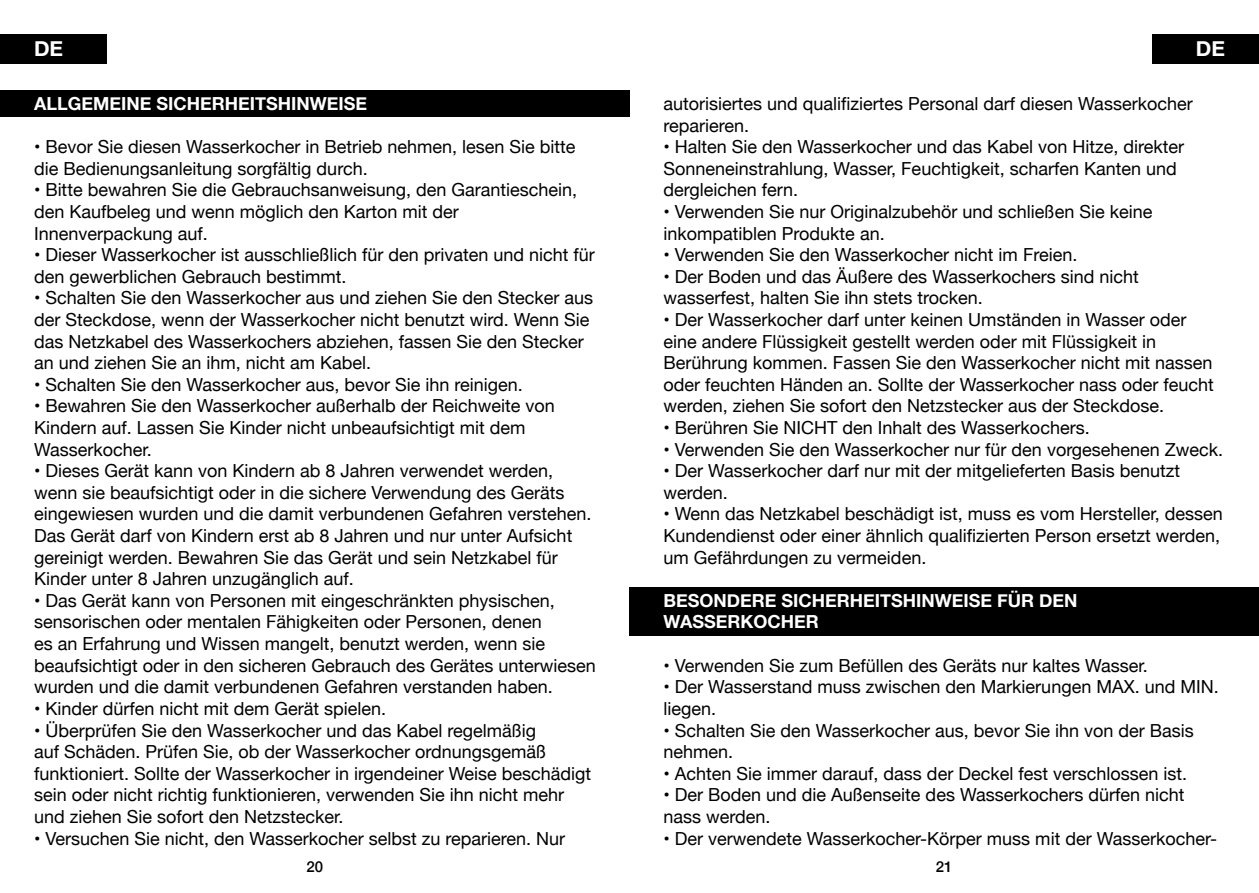
<style>
.page{position:relative;width:1259px;height:893px;background:#fff}
.page>*{position:absolute;margin:0;border:0;box-sizing:border-box;transform-origin:0 0}
.t1{font:700 21px "Helvetica Neue";color:#fff}
.t2{font:18px/21.6px "Helvetica Neue";color:#000}
.t3{font:700 18px/21.6px "Helvetica Neue";color:#fff}
.t4{font:500 15px "Helvetica Neue";color:#000}
</style>
<div class="page">
<div style="left:1152px;top:34px;width:107px;height:30px;background:#000"></div>
<div style="left:0;top:34px;width:106px;height:30px;background:#000"></div>
<div style="left:0;top:90px;width:629px;height:27px;background:#000"></div>
<div style="left:629px;top:587px;width:630px;height:48px;background:#000"></div>
<p class="t1" style="left:34px;top:32px;width:31px">DE</p>
<p class="t1" style="left:1195px;top:32px;width:31px">DE</p>
<p class="t3" style="left:34px;top:93px;width:334px">ALLGEMEINE SICHERHEITSHINWEISE</p>
<p class="t2" style="left:34px;top:137px;width:543px">• Bevor Sie diesen Wasserkocher in Betrieb nehmen, lesen Sie bitte die Bedienungsanleitung sorgfältig durch.</p>
<p class="t2" style="left:34px;top:180px;width:545px">• Bitte bewahren Sie die Gebrauchsanweisung, den Garantieschein, den Kaufbeleg und wenn möglich den Karton mit der<br>Innenverpackung auf.</p>
<p class="t2" style="left:34px;top:245px;width:562px">• Dieser Wasserkocher ist ausschließlich für den privaten und nicht für den gewerblichen Gebrauch bestimmt.</p>
<p class="t2" style="left:34px;top:288px;width:561px">• Schalten Sie den Wasserkocher aus und ziehen Sie den Stecker aus der Steckdose, wenn der Wasserkocher nicht benutzt wird. Wenn Sie das Netzkabel des Wasserkochers abziehen, fassen Sie den Stecker an und ziehen Sie an ihm, nicht am Kabel.</p>
<p class="t2" style="left:34px;top:375px;width:490px">• Schalten Sie den Wasserkocher aus, bevor Sie ihn reinigen.</p>
<p class="t2" style="left:34px;top:396px;width:522px">• Bewahren Sie den Wasserkocher außerhalb der Reichweite von<br>Kindern auf. Lassen Sie Kinder nicht unbeaufsichtigt mit dem<br>Wasserkocher.</p>
<p class="t2" style="left:34px;top:461px;width:559px">• Dieses Gerät kann von Kindern ab 8 Jahren verwendet werden, wenn sie beaufsichtigt oder in die sichere Verwendung des Geräts eingewiesen wurden und die damit verbundenen Gefahren verstehen.<br>Das Gerät darf von Kindern erst ab 8 Jahren und nur unter Aufsicht gereinigt werden. Bewahren Sie das Gerät und sein Netzkabel für Kinder unter 8 Jahren unzugänglich auf.</p>
<p class="t2" style="left:34px;top:591px;width:563px">• Das Gerät kann von Personen mit eingeschränkten physischen, sensorischen oder mentalen Fähigkeiten oder Personen, denen<br>es an Erfahrung und Wissen mangelt, benutzt werden, wenn sie beaufsichtigt oder in den sicheren Gebrauch des Gerätes unterwiesen wurden und die damit verbundenen Gefahren verstanden haben.</p>
<p class="t2" style="left:34px;top:699px;width:354px">• Kinder dürfen nicht mit dem Gerät spielen.</p>
<p class="t2" style="left:34px;top:720px;width:558px">• Überprüfen Sie den Wasserkocher und das Kabel regelmäßig<br>auf Schäden. Prüfen Sie, ob der Wasserkocher ordnungsgemäß funktioniert. Sollte der Wasserkocher in irgendeiner Weise beschädigt sein oder nicht richtig funktionieren, verwenden Sie ihn nicht mehr und ziehen Sie sofort den Netzstecker.</p>
<p class="t2" style="left:34px;top:828px;width:533px">• Versuchen Sie nicht, den Wasserkocher selbst zu reparieren. Nur</p>
<p class="t2" style="left:663px;top:94px;width:530px">autorisiertes und qualifiziertes Personal darf diesen Wasserkocher reparieren.</p>
<p class="t2" style="left:663px;top:137px;width:522px">• Halten Sie den Wasserkocher und das Kabel von Hitze, direkter<br>Sonneneinstrahlung, Wasser, Feuchtigkeit, scharfen Kanten und dergleichen fern.</p>
<p class="t2" style="left:663px;top:202px;width:490px">• Verwenden Sie nur Originalzubehör und schließen Sie keine inkompatiblen Produkte an.</p>
<p class="t2" style="left:663px;top:245px;width:415px">• Verwenden Sie den Wasserkocher nicht im Freien.</p>
<p class="t2" style="left:663px;top:267px;width:477px">• Der Boden und das Äußere des Wasserkochers sind nicht wasserfest, halten Sie ihn stets trocken.</p>
<p class="t2" style="left:663px;top:310px;width:552px">• Der Wasserkocher darf unter keinen Umständen in Wasser oder eine andere Flüssigkeit gestellt werden oder mit Flüssigkeit in Berührung kommen. Fassen Sie den Wasserkocher nicht mit nassen oder feuchten Händen an. Sollte der Wasserkocher nass oder feucht werden, ziehen Sie sofort den Netzstecker aus der Steckdose.</p>
<p class="t2" style="left:663px;top:418px;width:428px">• Berühren Sie NICHT den Inhalt des Wasserkochers.</p>
<p class="t2" style="left:663px;top:439px;width:561px">• Verwenden Sie den Wasserkocher nur für den vorgesehenen Zweck.</p>
<p class="t2" style="left:663px;top:461px;width:518px">• Der Wasserkocher darf nur mit der mitgelieferten Basis benutzt werden.</p>
<p class="t2" style="left:663px;top:504px;width:561px">• Wenn das Netzkabel beschädigt ist, muss es vom Hersteller, dessen<br>Kundendienst oder einer ähnlich qualifizierten Person ersetzt werden, um Gefährdungen zu vermeiden.</p>
<p class="t3" style="left:663px;top:590px;width:415px">BESONDERE SICHERHEITSHINWEISE FÜR DEN<br>WASSERKOCHER</p>
<p class="t2" style="left:663px;top:655px;width:486px">• Verwenden Sie zum Befüllen des Geräts nur kaltes Wasser.</p>
<p class="t2" style="left:663px;top:677px;width:557px">• Der Wasserstand muss zwischen den Markierungen MAX. und MIN. liegen.</p>
<p class="t2" style="left:663px;top:720px;width:532px">• Schalten Sie den Wasserkocher aus, bevor Sie ihn von der Basis nehmen.</p>
<p class="t2" style="left:663px;top:763px;width:525px">• Achten Sie immer darauf, dass der Deckel fest verschlossen ist.</p>
<p class="t2" style="left:663px;top:785px;width:522px">• Der Boden und die Außenseite des Wasserkochers dürfen nicht nass werden.</p>
<p class="t2" style="left:663px;top:828px;width:555px">• Der verwendete Wasserkocher-Körper muss mit der Wasserkocher-</p>
<p class="t4" style="left:306px;top:854px;width:18px">20</p>
<p class="t4" style="left:936px;top:854px;width:18px">21</p>
</div>
